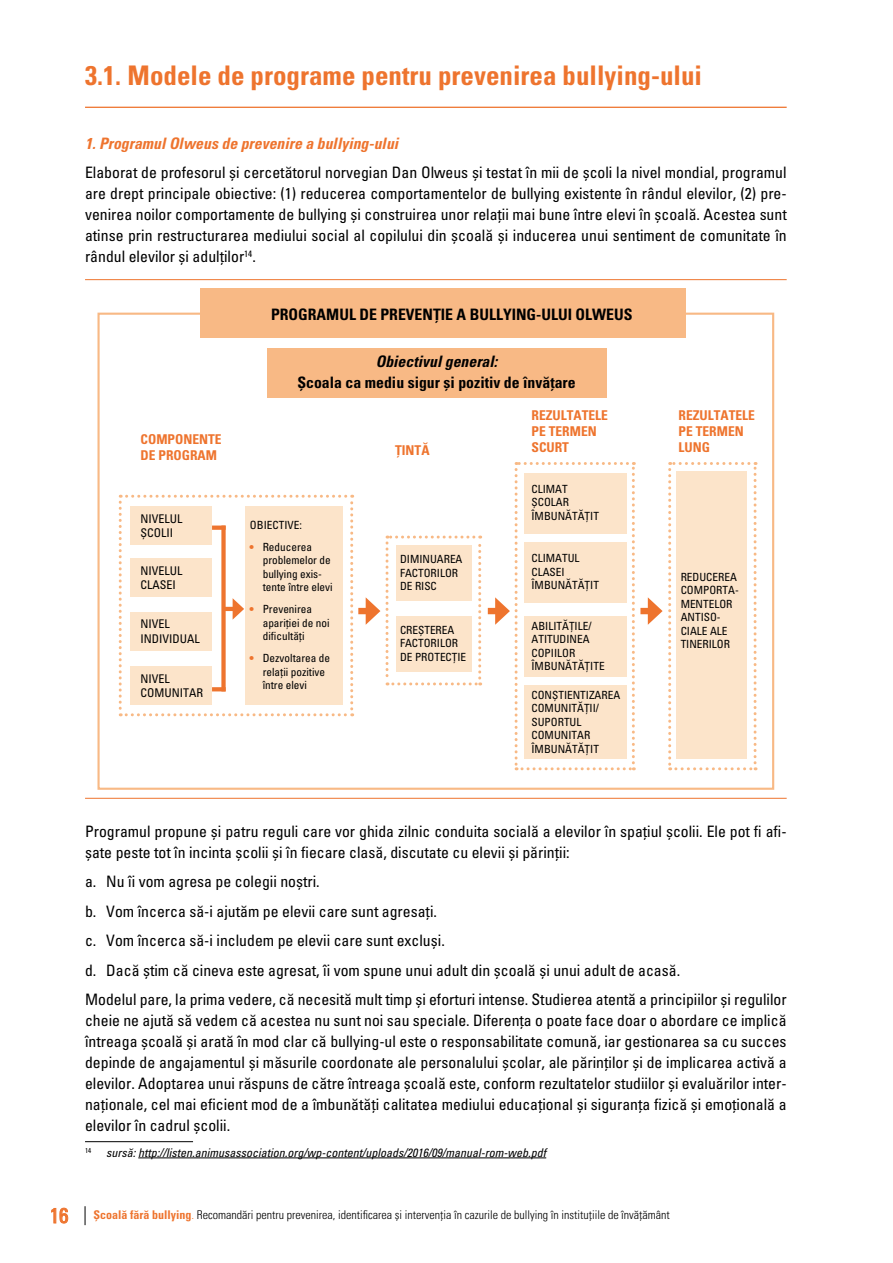
<style>
.page{position:relative;width:893px;height:1263px;background:#fff}
.page>*{position:absolute;margin:0;border:0;box-sizing:border-box;transform-origin:0 0}
.t1{font:27px "Univers LTCYR 67 Bold Cond";color:#ee742e}
.t2{font:condensed 15.75px/21px "Univers LTCYR 57";color:#000;text-align:justify}
.t3{font:15.75px "Univers LTCYR 67 Bold Cond";color:#000}
.t4{font:15.75px "Univers LTCYR 67 Bold Cond Obl";color:#ee742e}
.t5{font:15.75px "Univers LTCYR 67 Bold Cond Obl";color:#000}
.t6{font:13.5px/16.2px "Univers LTCYR 67 Bold Cond";color:#ee742e}
.t7{font:12px "Univers LTCYR 47 Light Cond";color:#000}
.t8{font:12px "Univers LTCYR 57 Condensed Obl";color:#000}
.t9{font:condensed 12px/14.4px "Univers LTCYR 57";color:#000}
.t10{font:condensed 11.25px/13.5px "Univers LTCYR 57";color:#000}
.t11{font:condensed 7.05px "Univers LTCYR 57";color:#000}
.s1{color:#ee742e}
.s2{font-family:"Univers LTCYR 57";font-stretch:condensed;font-size:21px;color:#ee742e}
.s3{font-family:"Univers LTCYR 67 Bold Cond";color:#ee742e}
</style>
<div class="page">
<svg style="left:51px;top:1207px;width:18px;height:17px"></svg>
<svg style="left:85px;top:1206px;width:1px;height:19px"></svg>
<hr style="left:85px;top:107px;width:702px;height:1px;background:#ee742e">
<hr style="left:85px;top:279px;width:702px;height:1px;background:#ee742e">
<hr style="left:85px;top:798px;width:702px;height:1px;background:#ee742e">
<div style="left:267px;top:348px;width:339px;height:50px;background:#f8b985"></div>
<div style="left:200px;top:288px;width:486px;height:50px;background:#f8b985"></div>
<div style="left:97px;top:313px;width:677px;height:477px;border:2px solid #f8b985"></div>
<svg style="left:386px;top:536px;width:95px;height:149px"></svg>
<div style="left:640px;top:608px;width:13px;height:6px;background:#ee742e"></div>
<svg style="left:648px;top:462px;width:108px;height:308px"></svg>
<div style="left:488px;top:608px;width:13px;height:6px;background:#ee742e"></div>
<svg style="left:495px;top:462px;width:140px;height:308px"></svg>
<div style="left:358px;top:608px;width:13px;height:6px;background:#ee742e"></div>
<svg style="left:366px;top:597px;width:14px;height:28px"></svg>
<svg style="left:119px;top:495px;width:234px;height:221px"></svg>
<div style="left:221px;top:525px;width:5px;height:166px;background:#ee742e"></div>
<div style="left:212px;top:525px;width:14px;height:5px;background:#ee742e"></div>
<svg style="left:212px;top:687px;width:14px;height:4px"></svg>
<hr style="left:85px;top:1141px;width:108px;height:1px;background:#000">
<hr style="left:138px;top:1157px;width:408px;height:1px;background:#000">
<h1 class="t1" style="left:85px;top:59px;width:618px">3.1. Modele de programe pentru prevenirea bullying-ului</h1>
<p class="t4" style="left:85px;top:134px;width:315px">1. Programul Olweus de prevenire a bullying-ului</p>
<p class="t2" style="left:85px;top:162px;width:703px">Elaborat de profesorul și cercetătorul norvegian Dan Olweus și testat în mii de școli la nivel mondial, programul are drept principale obiective: (1) reducerea comportamentelor de bullying existente în rândul elevilor, (2) pre&shy;venirea noilor comportamente de bullying și construirea unor relații mai bune între elevi în școală. Acestea sunt atinse prin restructurarea mediului social al copilului din școală și inducerea unui sentiment de comunitate în rândul elevilor și adulților<sup>14</sup>.</p>
<p class="t3" style="left:271px;top:305px;width:363px">PROGRAMUL DE PREVENȚIE A BULLYING-ULUI OLWEUS</p>
<p class="t6" style="left:141px;top:431px;width:83px">COMPONENTE<br>DE PROGRAM</p>
<p class="t9" style="left:141px;top:511px;width:43px">NIVELUL<br>ȘCOLII</p>
<p class="t9" style="left:141px;top:563px;width:43px">NIVELUL<br>CLASEI</p>
<p class="t9" style="left:141px;top:616px;width:61px">NIVEL<br>INDIVIDUAL</p>
<p class="t9" style="left:141px;top:671px;width:64px">NIVEL<br>COMUNITAR</p>
<p class="t5" style="left:376px;top:352px;width:123px">Obiectivul general:</p>
<p class="t3" style="left:297px;top:373px;width:280px">Școala ca mediu sigur și pozitiv de învățare</p>
<p class="t10" style="left:250px;top:517px;width:53px">OBIECTIVE:</p>
<p class="t10" style="left:263px;top:539px;width:71px;text-indent:-13px"><span class="s1">•</span> Reducerea problemelor de bullying exis&shy;tente între elevi</p>
<p class="t10" style="left:263px;top:602px;width:68px;text-indent:-13px"><span class="s1">•</span> Prevenirea apariției de noi dificultăți</p>
<p class="t10" style="left:263px;top:651px;width:69px;text-indent:-13px"><span class="s1">•</span> Dezvoltarea de relații pozitive între elevi</p>
<p class="t6" style="left:395px;top:442px;width:36px">ȚINTĂ</p>
<p class="t10" style="left:400px;top:552px;width:64px">DIMINUAREA<br>FACTORILOR<br>DE RISC</p>
<p class="t10" style="left:400px;top:623px;width:68px">CREȘTEREA<br>FACTORILOR<br>DE PROTECȚIE</p>
<p class="t6" style="left:531px;top:406px;width:78px">REZULTATELE<br>PE TERMEN<br>SCURT</p>
<p class="t6" style="left:678px;top:406px;width:78px">REZULTATELE<br>PE TERMEN<br>LUNG</p>
<p class="t10" style="left:531px;top:482px;width:69px">CLIMAT<br>ȘCOLAR<br>ÎMBUNĂTĂȚIT</p>
<p class="t10" style="left:531px;top:551px;width:69px">CLIMATUL<br>CLASEI<br>ÎMBUNĂTĂȚIT</p>
<p class="t10" style="left:531px;top:619px;width:75px">ABILITĂȚILE/<br>ATITUDINEA<br>COPIILOR<br>ÎMBUNĂTĂȚITE</p>
<p class="t10" style="left:531px;top:688px;width:90px">CONȘTIENTIZAREA<br>COMUNITĂȚII/<br>SUPORTUL<br>COMUNITAR<br>ÎMBUNĂTĂȚIT</p>
<p class="t10" style="left:681px;top:570px;width:60px">REDUCEREA<br>COMPORTA-<br>MENTELOR<br>ANTISO-<br>CIALE ALE<br>TINERILOR</p>
<p class="t2" style="left:85px;top:820px;width:703px">Programul propune și patru reguli care vor ghida zilnic conduita socială a elevilor în spațiul școlii. Ele pot fi afi&shy;șate peste tot în incinta școlii și în fiecare clasă, discutate cu elevii și părinții:</p>
<p class="t2" style="left:85px;top:866px;width:703px;line-height:29.5px;text-align:left">a. Nu îi vom agresa pe colegii noștri.<br>b. Vom încerca să-i ajutăm pe elevii care sunt agresați.<br>c. Vom încerca să-i includem pe elevii care sunt excluși.<br>d. Dacă știm că cineva este agresat, îi vom spune unui adult din școală și unui adult de acasă.<br>Modelul pare, la prima vedere, că necesită mult timp și eforturi intense. Studierea atentă a principiilor și regulilor</p>
<p class="t2" style="left:85px;top:1009px;width:703px">cheie ne ajută să vedem că acestea nu sunt noi sau speciale. Diferența o poate face doar o abordare ce implică întreaga școală și arată în mod clar că bullying-ul este o responsabilitate comună, iar gestionarea sa cu succes depinde de angajamentul și măsurile coordonate ale personalului școlar, ale părinților și de implicarea activă a elevilor. Adoptarea unui răspuns de către întreaga școală este, conform rezultatelor studiilor și evaluărilor inter&shy;naționale, cel mai eficient mod de a îmbunătăți calitatea mediului educațional și siguranța fizică și emoțională a elevilor în cadrul școlii.</p>
<p class="t11" style="left:85px;top:1146px;width:8px">14</p>
<p class="t8" style="left:106px;top:1145px;width:441px">sursă: http://listen.animusassociation.org/wp-content/uploads/2016/09/manual-rom-web.pdf</p>
<p class="t7" style="left:50px;top:1206px;width:622px"><span class="s2">16</span> <span class="s3">Școală fără bullying</span><span class="s1">.</span> Recomandări pentru prevenirea, identificarea și intervenția în cazurile de bullying în instituțiile de învățământ</p>
</div>
